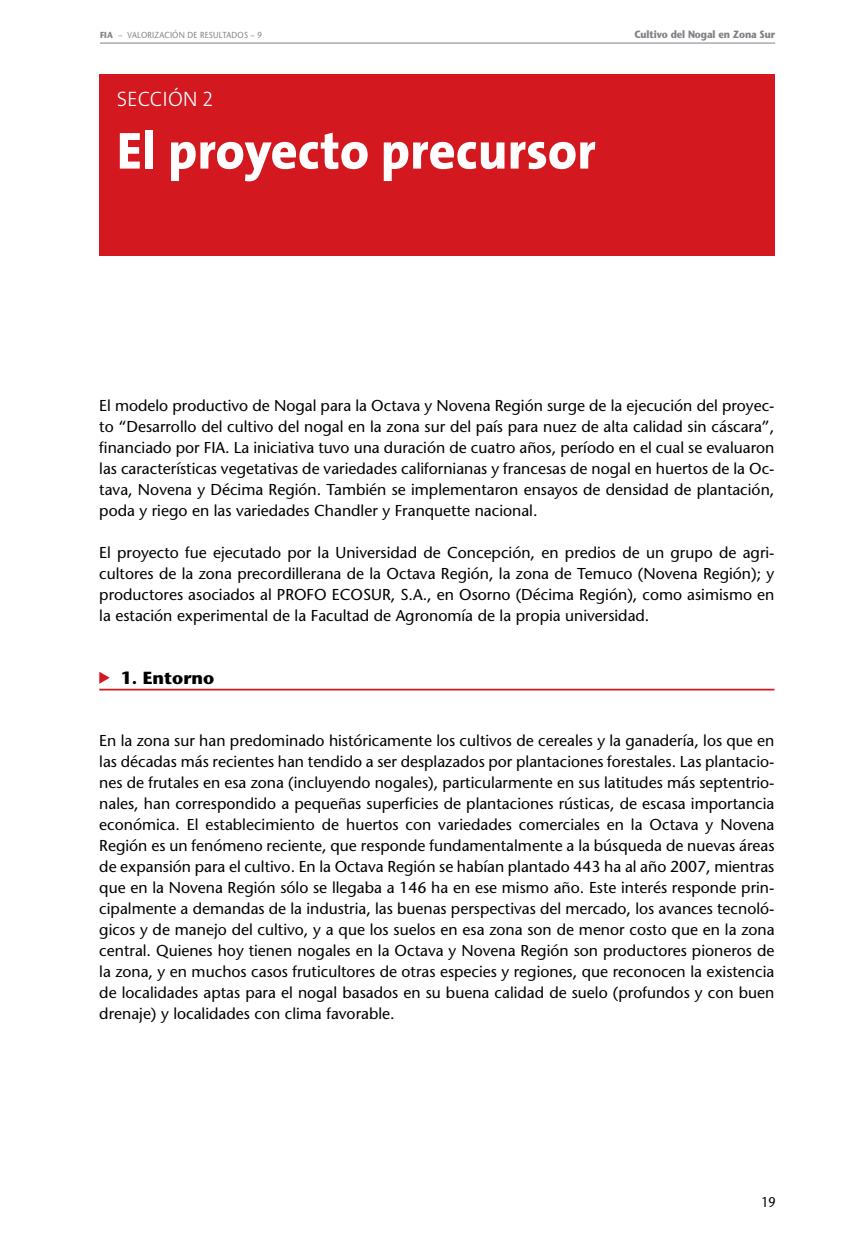
<style>
.page{position:relative;width:844px;height:1241px;background:#fff}
.page>*{position:absolute;margin:0;border:0;box-sizing:border-box;transform-origin:0 0}
.t1{font:800 52.5px "The Sans";color:#fff}
.t2{font:21px "The Sans Light Caps";color:#fff}
.t3{font:700 17.5px "Stone Sans";color:#000}
.t4{font:15.75px/21px "Stone Sans";color:#000;text-align:justify}
.t5{font:14px "Stone Sans";color:#000;scale:.9 1}
.t6{font:700 10.5px "Stone Sans";letter-spacing:-.01em;color:#808285;scale:.9 1}
.t7{font:8.75px "Stone Sans";color:#808285;scale:.9 1}
.s1{font-weight:700}
</style>
<div class="page">
<hr style="left:100px;top:43px;width:675px;height:1px;background:#808285">
<hr style="left:99px;top:688px;width:675px;height:2px;background:#d31820">
<svg style="left:99px;top:671px;width:11px;height:12px"></svg>
<div style="left:99px;top:74px;width:675px;height:182px;background:#d31820"></div>
<p class="t7" style="left:100px;top:29px;width:42px"><span class="s1">FIA</span> – Valorizaci</p>
<p class="t7" style="left:172px;top:29px;width:43px">ón de Resultados</p>
<p class="t7" style="left:251px;top:29px;width:14px">– 9</p>
<p class="t6" style="left:634px;top:28px;width:158px">Cultivo del Nogal en Zona Sur</p>
<h2 class="t2" style="left:117px;top:81px;width:98px">SECCIÓN 2</h2>
<h1 class="t1" style="left:117px;top:107px;width:480px">El proyecto precursor</h1>
<p class="t4" style="left:99px;top:394px;width:676px">El modelo productivo de Nogal para la Octava y Novena Región surge de la ejecución del proyec&shy;to “Desarrollo del cultivo del nogal en la zona sur del país para nuez de alta calidad sin cáscara”, financiado por FIA. La iniciativa tuvo una duración de cuatro años, período en el cual se evaluaron las características vegetativas de variedades californianas y francesas de nogal en huertos de la Oc&shy;tava, Novena y Décima Región. También se implementaron ensayos de densidad de plantación, poda y riego en las variedades Chandler y Franquette nacional.</p>
<p class="t4" style="left:99px;top:541px;width:676px">El proyecto fue ejecutado por la Universidad de Concepción, en predios de un grupo de agri&shy;cultores de la zona precordillerana de la Octava Región, la zona de Temuco (Novena Región); y productores asociados al PROFO ECOSUR, S.A., en Osorno (Décima Región), como asimismo en la estación experimental de la Facultad de Agronomía de la propia universidad.</p>
<p class="t3" style="left:121px;top:667px;width:95px">1. Entorno</p>
<p class="t4" style="left:99px;top:729px;width:676px">En la zona sur han predominado históricamente los cultivos de cereales y la ganadería, los que en las décadas más recientes han tendido a ser desplazados por plantaciones forestales. Las plantacio&shy;nes de frutales en esa zona (incluyendo nogales), particularmente en sus latitudes más septentrio&shy;nales, han correspondido a pequeñas superficies de plantaciones rústicas, de escasa importancia económica. El establecimiento de huertos con variedades comerciales en la Octava y Novena Región es un fenómeno reciente, que responde fundamentalmente a la búsqueda de nuevas áreas de expansión para el cultivo. En la Octava Región se habían plantado 443 ha al año 2007, mientras que en la Novena Región sólo se llegaba a 146 ha en ese mismo año. Este interés responde prin&shy;cipalmente a demandas de la industria, las buenas perspectivas del mercado, los avances tecnoló&shy;gicos y de manejo del cultivo, y a que los suelos en esa zona son de menor costo que en la zona central. Quienes hoy tienen nogales en la Octava y Novena Región son productores pioneros de la zona, y en muchos casos fruticultores de otras especies y regiones, que reconocen la existencia de localidades aptas para el nogal basados en su buena calidad de suelo (profundos y con buen drenaje) y localidades con clima favorable.</p>
<p class="t5" style="left:761px;top:1193px;width:17px">19</p>
</div>
